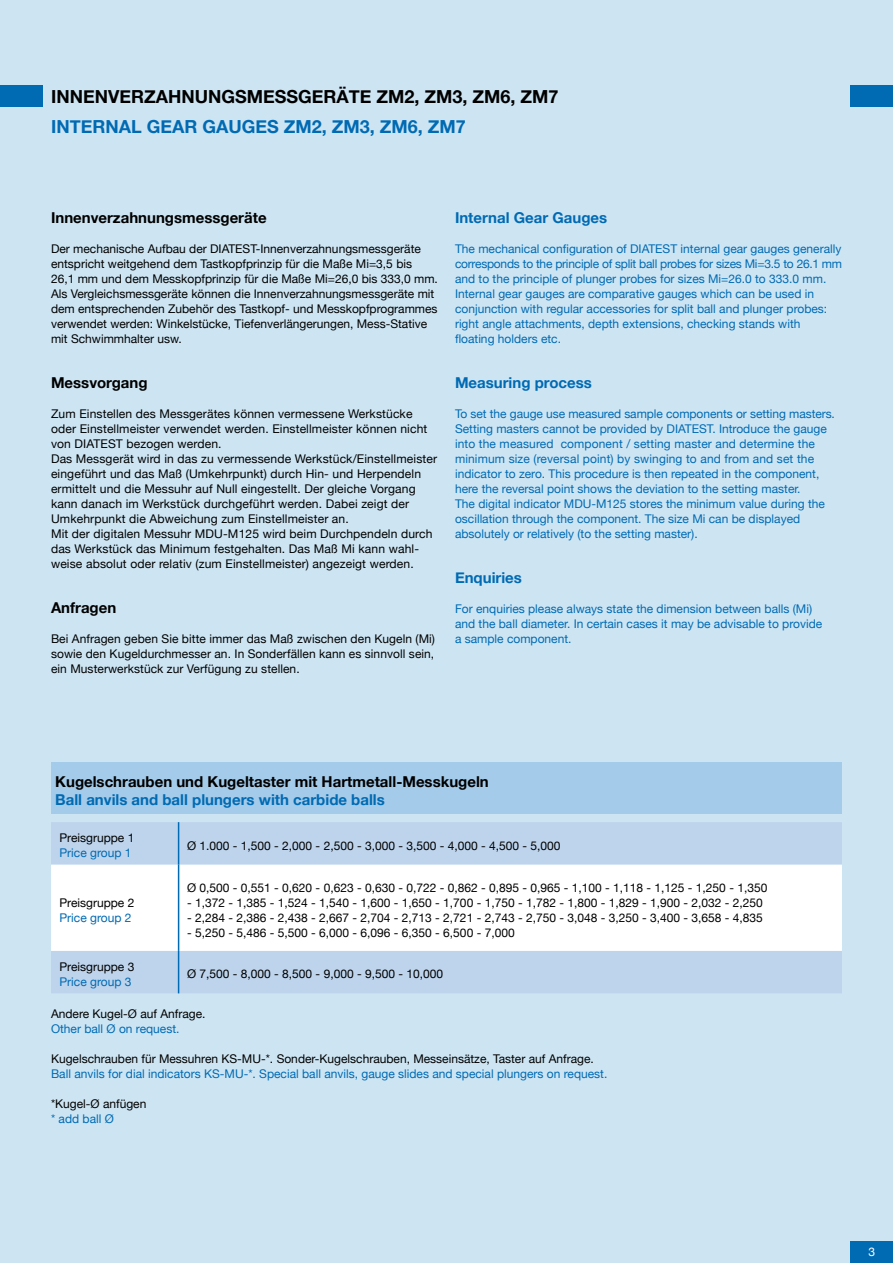
<style>
.page{position:relative;width:893px;height:1263px;background:#cde5f3}
.page>*{position:absolute;margin:0;border:0;box-sizing:border-box;transform-origin:0 0}
.t1{font:700 18px "Helvetica Neue";color:#000}
.t2{font:700 18px "Helvetica Neue";color:#006ab3}
.t3{font:700 15px "Helvetica Neue";color:#000}
.t4{font:700 15px "Helvetica Neue";color:#006ab3}
.t5{font:12px/15px "Helvetica Neue";color:#000}
.t6{font:12px/15px "Helvetica Neue";color:#006ab3}
.t7{font:12px "Helvetica Neue";color:#fff}
</style>
<div class="page">
<div style="left:0;top:85px;width:43px;height:21px;background:#006ab3"></div>
<div style="left:850px;top:85px;width:43px;height:21px;background:#006ab3"></div>
<div style="left:850px;top:1242px;width:43px;height:21px;background:#006ab3"></div>
<div style="left:51px;top:763px;width:791px;height:51px;background:#a4cbe9"></div>
<div style="left:51px;top:822px;width:791px;height:171px;background:#bdd4ec"></div>
<div style="left:51px;top:865px;width:791px;height:86px;background:#fff"></div>
<hr style="left:178px;top:822px;width:1px;height:43px;background:#006ab3">
<hr style="left:178px;top:865px;width:1px;height:86px;background:#006ab3">
<hr style="left:178px;top:951px;width:1px;height:42px;background:#006ab3">
<h1 class="t1" style="left:51px;top:82px;width:509px">INNENVERZAHNUNGSMESSGERÄTE ZM2, ZM3, ZM6, ZM7</h1>
<h1 class="t2" style="left:51px;top:112px;width:416px">INTERNAL GEAR GAUGES ZM2, ZM3, ZM6, ZM7</h1>
<p class="t3" style="left:51px;top:205px;width:217px">Innenverzahnungsmessgeräte</p>
<p class="t5" style="left:51px;top:241px;width:388px">Der mechanische Aufbau der DIATEST-Innenverzahnungsmessgeräte entspricht weitgehend dem Tastkopfprinzip für die Maße Mi=3,5 bis 26,1 mm und dem Messkopfprinzip für die Maße Mi=26,0 bis 333,0 mm.<br>Als Vergleichsmessgeräte können die Innenverzahnungsmessgeräte mit dem entsprechenden Zubehör des Tastkopf- und Messkopfprogrammes verwendet werden: Winkelstücke, Tiefenverlängerungen, Mess-Stative mit Schwimmhalter usw.</p>
<p class="t3" style="left:51px;top:370px;width:98px">Messvorgang</p>
<p class="t5" style="left:51px;top:406px;width:388px">Zum Einstellen des Messgerätes können vermessene Werkstücke oder Einstellmeister verwendet werden. Einstellmeister können nicht von DIATEST bezogen werden.<br>Das Messgerät wird in das zu vermessende Werkstück/Einstellmeister eingeführt und das Maß (Umkehrpunkt) durch Hin- und Herpendeln ermittelt und die Messuhr auf Null eingestellt. Der gleiche Vorgang kann danach im Werkstück durchgeführt werden. Dabei zeigt der Umkehrpunkt die Abweichung zum Einstellmeister an.<br>Mit der digitalen Messuhr MDU-M125 wird beim Durchpendeln durch das Werkstück das Minimum festgehalten. Das Maß Mi kann wahl&shy;weise absolut oder relativ (zum Einstellmeister) angezeigt werden.</p>
<p class="t3" style="left:51px;top:595px;width:67px">Anfragen</p>
<p class="t5" style="left:51px;top:631px;width:386px;text-align:justify">Bei Anfragen geben Sie bitte immer das Maß zwischen den Kugeln (Mi) sowie den Kugeldurchmesser an. In Sonderfällen kann es sinnvoll sein, ein Musterwerkstück zur Verfügung zu stellen.</p>
<p class="t4" style="left:455px;top:205px;width:154px">Internal Gear Gauges</p>
<p class="t6" style="left:455px;top:241px;width:388px">The mechanical configuration of DIATEST internal gear gauges generally corresponds to the principle of split ball probes for sizes Mi=3.5 to 26.1 mm and to the principle of plunger probes for sizes Mi=26.0 to 333.0 mm.<br>Internal gear gauges are comparative gauges which can be used in conjunction with regular accessories for split ball and plunger probes: right angle attachments, depth extensions, checking stands with floating holders etc.</p>
<p class="t4" style="left:455px;top:370px;width:138px">Measuring process</p>
<p class="t6" style="left:455px;top:406px;width:381px">To set the gauge use measured sample components or setting masters.<br>Setting masters cannot be provided by DIATEST. Introduce the gauge into the measured component / setting master and determine the minimum size (reversal point) by swinging to and from and set the indicator to zero. This procedure is then repeated in the component, here the reversal point shows the deviation to the setting master.<br>The digital indicator MDU-M125 stores the minimum value during the oscillation through the component. The size Mi can be displayed absolutely or relatively (to the setting master).</p>
<p class="t4" style="left:455px;top:565px;width:68px">Enquiries</p>
<p class="t6" style="left:455px;top:601px;width:369px">For enquiries please always state the dimension between balls (Mi) and the ball diameter. In certain cases it may be advisable to provide a sample component.</p>
<p class="t3" style="left:55px;top:770px;width:435px">Kugelschrauben und Kugeltaster mit Hartmetall-Messkugeln</p>
<p class="t4" style="left:55px;top:788px;width:331px">Ball anvils and ball plungers with carbide balls</p>
<p class="t5" style="left:60px;top:831px;width:76px">Preisgruppe 1</p>
<p class="t6" style="left:60px;top:846px;width:74px">Price group 1</p>
<p class="t5" style="left:187px;top:838px;width:375px">Ø 1.000 - 1,500 - 2,000 - 2,500 - 3,000 - 3,500 - 4,000 - 4,500 - 5,000</p>
<p class="t5" style="left:60px;top:895px;width:76px">Preisgruppe 2</p>
<p class="t6" style="left:60px;top:910px;width:74px">Price group 2</p>
<p class="t5" style="left:187px;top:880px;width:582px">Ø 0,500 - 0,551 - 0,620 - 0,623 - 0,630 - 0,722 - 0,862 - 0,895 - 0,965 - 1,100 - 1,118 - 1,125 - 1,250 - 1,350</p>
<p class="t5" style="left:187px;top:895px;width:577px">- 1,372 - 1,385 - 1,524 - 1,540 - 1,600 - 1,650 - 1,700 - 1,750 - 1,782 - 1,800 - 1,829 - 1,900 - 2,032 - 2,250</p>
<p class="t5" style="left:187px;top:910px;width:577px">- 2,284 - 2,386 - 2,438 - 2,667 - 2,704 - 2,713 - 2,721 - 2,743 - 2,750 - 3,048 - 3,250 - 3,400 - 3,658 - 4,835</p>
<p class="t5" style="left:187px;top:925px;width:329px">- 5,250 - 5,486 - 5,500 - 6,000 - 6,096 - 6,350 - 6,500 - 7,000</p>
<p class="t5" style="left:60px;top:960px;width:76px">Preisgruppe 3</p>
<p class="t6" style="left:60px;top:975px;width:74px">Price group 3</p>
<p class="t5" style="left:187px;top:967px;width:257px">Ø 7,500 - 8,000 - 8,500 - 9,000 - 9,500 - 10,000</p>
<p class="t5" style="left:51px;top:1006px;width:156px">Andere Kugel-Ø auf Anfrage.</p>
<p class="t6" style="left:51px;top:1021px;width:130px">Other ball Ø on request.</p>
<p class="t5" style="left:51px;top:1051px;width:544px">Kugelschrauben für Messuhren KS-MU-*. Sonder-Kugelschrauben, Messeinsätze, Taster auf Anfrage.</p>
<p class="t6" style="left:51px;top:1066px;width:558px">Ball anvils for dial indicators KS-MU-*. Special ball anvils, gauge slides and special plungers on request.</p>
<p class="t5" style="left:51px;top:1096px;width:97px">*Kugel-Ø anfügen</p>
<p class="t6" style="left:51px;top:1111px;width:64px">* add ball Ø</p>
<p class="t7" style="left:868px;top:1243px;width:8px">3</p>
</div>
